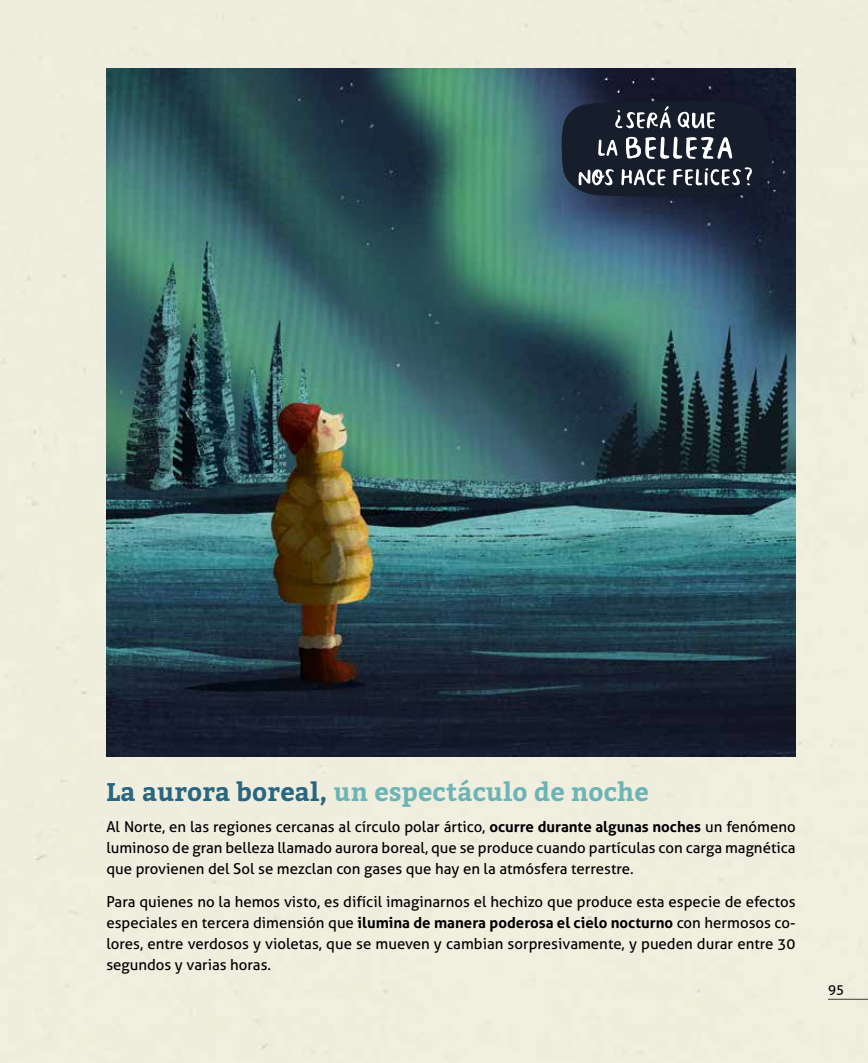
<style>
.page{position:relative;width:868px;height:1063px;background:#fff}
.page>*{position:absolute;margin:0;border:0;box-sizing:border-box;transform-origin:0 0}
.t1{font:700 25.5px "Bitter";letter-spacing:.01em;color:#6eb4b5}
.t2{font:15px/21px "Aller";color:#000;text-align:justify}
.t3{font:13.5px "Aller";color:#000}
.s1{color:#29667f}
.s2{font-weight:700}
</style>
<div class="page">
<div style="left:0;top:0;width:867px;height:1063px;background:#efedde"></div>
<hr style="left:827px;top:999px;width:40px;height:1px;background:#000">
<img style="left:106px;top:68px;width:689px;height:689px">
<svg style="left:561px;top:100px;width:207px;height:97px;background:#353c49"></svg>
<h1 class="t1" style="left:106px;top:776px;width:544px"><span class="s1">La aurora boreal,</span> un espectáculo de noche</h1>
<p class="t2" style="left:106px;top:816px;width:690px">Al Norte, en las regiones cercanas al círculo polar ártico, <span class="s2">ocurre durante algunas noches</span> un fenómeno luminoso de gran belleza llamado aurora boreal, que se produce cuando partículas con carga magnética que provienen del Sol se mezclan con gases que hay en la atmósfera terrestre.</p>
<p class="t2" style="left:106px;top:892px;width:690px">Para quienes no la hemos visto, es difícil imaginarnos el hechizo que produce esta especie de efectos especiales en tercera dimensión que <span class="s2">ilumina de manera poderosa el cielo nocturno</span> con hermosos co&shy;lores, entre verdosos y violetas, que se mueven y cambian sorpresivamente, y pueden durar entre 30 segundos y varias horas.</p>
<p class="t3" style="left:827px;top:981px;width:18px">95</p>
</div>
